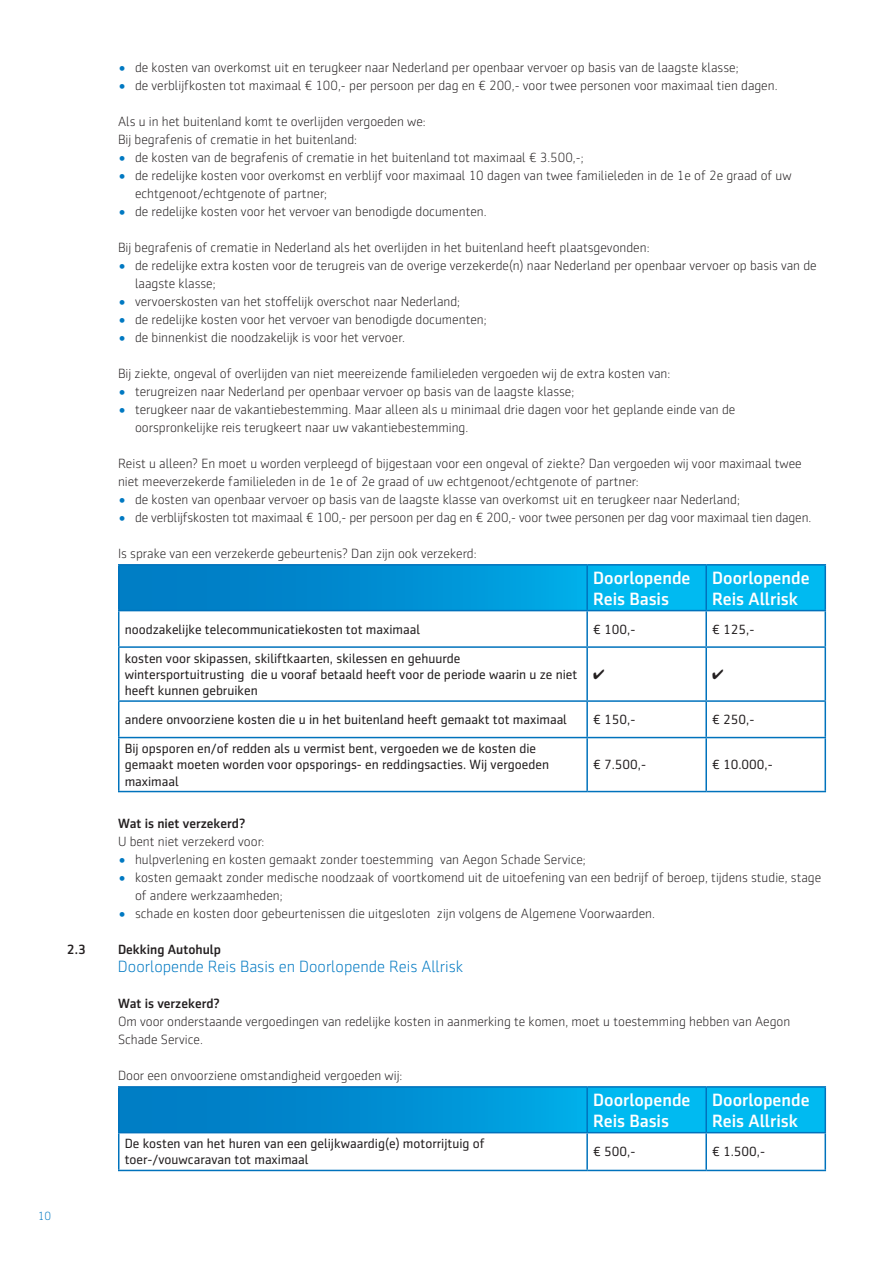
<style>
.page{position:relative;width:893px;height:1263px;background:#fff}
.page>*{position:absolute;margin:0;border:0;box-sizing:border-box;transform-origin:0 0}
.t1{font:500 18px/21px "Sentico Sans DT";color:#fff}
.t2{font:300 16.5px "Sentico Sans DT";color:#0079c2}
.t3{font:300 13.5px/18px "Sentico Sans DT";color:#231f20}
.t4{font:13.5px/16.2px "Sentico Sans DT";color:#231f20}
.t5{font:500 13.5px "Sentico Sans DT";color:#231f20}
.t6{font:300 12px "Sentico Sans DT";color:#0079c2}
.s1{font-size:16.2px;color:#0079c2}
</style>
<div class="page">
<svg style="left:119px;top:566px;width:705px;height:44px;background:#009cdb"></svg>
<hr style="left:118px;top:566px;width:1px;height:44px;background:#0072bc">
<hr style="left:118px;top:611px;width:1px;height:35px;background:#0072bc">
<hr style="left:118px;top:648px;width:1px;height:52px;background:#0072bc">
<hr style="left:118px;top:702px;width:1px;height:35px;background:#0072bc">
<hr style="left:118px;top:738px;width:1px;height:53px;background:#0072bc">
<hr style="left:118px;top:564px;width:469px;height:2px;background:#0072bc">
<hr style="left:587px;top:564px;width:119px;height:2px;background:#0072bc">
<hr style="left:706px;top:564px;width:120px;height:2px;background:#0072bc">
<hr style="left:586px;top:566px;width:2px;height:44px;background:#0072bc">
<hr style="left:705px;top:566px;width:2px;height:44px;background:#0072bc">
<hr style="left:824px;top:566px;width:2px;height:44px;background:#0072bc">
<hr style="left:586px;top:611px;width:2px;height:35px;background:#0072bc">
<hr style="left:705px;top:611px;width:2px;height:35px;background:#0072bc">
<hr style="left:824px;top:611px;width:2px;height:35px;background:#0072bc">
<hr style="left:586px;top:648px;width:2px;height:52px;background:#0072bc">
<hr style="left:705px;top:648px;width:2px;height:52px;background:#0072bc">
<hr style="left:824px;top:648px;width:2px;height:52px;background:#0072bc">
<hr style="left:586px;top:702px;width:2px;height:35px;background:#0072bc">
<hr style="left:705px;top:702px;width:2px;height:35px;background:#0072bc">
<hr style="left:824px;top:702px;width:2px;height:35px;background:#0072bc">
<hr style="left:586px;top:738px;width:2px;height:53px;background:#0072bc">
<hr style="left:705px;top:738px;width:2px;height:53px;background:#0072bc">
<hr style="left:824px;top:738px;width:2px;height:53px;background:#0072bc">
<hr style="left:118px;top:610px;width:469px;height:1px;background:#0072bc">
<hr style="left:118px;top:646px;width:469px;height:2px;background:#0072bc">
<hr style="left:118px;top:700px;width:469px;height:2px;background:#0072bc">
<hr style="left:118px;top:737px;width:469px;height:1px;background:#0072bc">
<hr style="left:118px;top:791px;width:469px;height:1px;background:#0072bc">
<hr style="left:587px;top:610px;width:119px;height:1px;background:#0072bc">
<hr style="left:706px;top:610px;width:120px;height:1px;background:#0072bc">
<hr style="left:587px;top:646px;width:119px;height:2px;background:#0072bc">
<hr style="left:706px;top:646px;width:120px;height:2px;background:#0072bc">
<hr style="left:587px;top:700px;width:119px;height:2px;background:#0072bc">
<hr style="left:706px;top:700px;width:120px;height:2px;background:#0072bc">
<hr style="left:587px;top:737px;width:119px;height:1px;background:#0072bc">
<hr style="left:706px;top:737px;width:120px;height:1px;background:#0072bc">
<hr style="left:587px;top:791px;width:119px;height:1px;background:#0072bc">
<hr style="left:706px;top:791px;width:120px;height:1px;background:#0072bc">
<svg style="left:119px;top:1088px;width:705px;height:44px;background:#009cdb"></svg>
<hr style="left:118px;top:1088px;width:1px;height:44px;background:#0072bc">
<hr style="left:118px;top:1133px;width:1px;height:37px;background:#0072bc">
<hr style="left:118px;top:1086px;width:469px;height:2px;background:#0072bc">
<hr style="left:587px;top:1086px;width:119px;height:2px;background:#0072bc">
<hr style="left:706px;top:1086px;width:120px;height:2px;background:#0072bc">
<hr style="left:586px;top:1088px;width:2px;height:44px;background:#0072bc">
<hr style="left:705px;top:1088px;width:2px;height:44px;background:#0072bc">
<hr style="left:824px;top:1088px;width:2px;height:44px;background:#0072bc">
<hr style="left:586px;top:1133px;width:2px;height:37px;background:#0072bc">
<hr style="left:705px;top:1133px;width:2px;height:37px;background:#0072bc">
<hr style="left:824px;top:1133px;width:2px;height:37px;background:#0072bc">
<hr style="left:118px;top:1132px;width:469px;height:1px;background:#0072bc">
<hr style="left:118px;top:1170px;width:469px;height:1px;background:#0072bc">
<hr style="left:587px;top:1132px;width:119px;height:1px;background:#0072bc">
<hr style="left:706px;top:1132px;width:120px;height:1px;background:#0072bc">
<hr style="left:587px;top:1170px;width:119px;height:1px;background:#0072bc">
<hr style="left:706px;top:1170px;width:120px;height:1px;background:#0072bc">
<p class="t3" style="left:118px;top:59px;width:622px"><span class="s1">•</span> de kosten van overkomst uit en terugkeer naar Nederland per openbaar vervoer op basis van de laagste klasse;</p>
<p class="t3" style="left:118px;top:77px;width:661px"><span class="s1">•</span> de verblijfkosten tot maximaal € 100,- per persoon per dag en € 200,- voor twee personen voor maximaal tien dagen.</p>
<p class="t3" style="left:118px;top:113px;width:309px">Als u in het buitenland komt te overlijden vergoeden we:<br>Bij begrafenis of crematie in het buitenland:</p>
<p class="t3" style="left:118px;top:149px;width:467px"><span class="s1">•</span> de kosten van de begrafenis of crematie in het buitenland tot maximaal € 3.500,-;</p>
<p class="t3" style="left:135px;top:167px;width:658px;text-indent:-17px"><span class="s1">•</span> de redelijke kosten voor overkomst en verblijf voor maximaal 10 dagen van twee familieleden in de 1e of 2e graad of uw echtgenoot/echtgenote of partner;</p>
<p class="t3" style="left:118px;top:203px;width:370px"><span class="s1">•</span> de redelijke kosten voor het vervoer van benodigde documenten.</p>
<p class="t3" style="left:118px;top:239px;width:533px">Bij begrafenis of crematie in Nederland als het overlijden in het buitenland heeft plaatsgevonden:</p>
<p class="t3" style="left:135px;top:257px;width:683px;text-indent:-17px"><span class="s1">•</span> de redelijke extra kosten voor de terugreis van de overige verzekerde(n) naar Nederland per openbaar vervoer op basis van de laagste klasse;</p>
<p class="t3" style="left:118px;top:293px;width:344px"><span class="s1">•</span> vervoerskosten van het stoffelijk overschot naar Nederland;</p>
<p class="t3" style="left:118px;top:311px;width:370px"><span class="s1">•</span> de redelijke kosten voor het vervoer van benodigde documenten;</p>
<p class="t3" style="left:118px;top:329px;width:288px"><span class="s1">•</span> de binnenkist die noodzakelijk is voor het vervoer.</p>
<p class="t3" style="left:118px;top:365px;width:554px">Bij ziekte, ongeval of overlijden van niet meereizende familieleden vergoeden wij de extra kosten van:</p>
<p class="t3" style="left:118px;top:383px;width:458px"><span class="s1">•</span> terugreizen naar Nederland per openbaar vervoer op basis van de laagste klasse;</p>
<p class="t3" style="left:135px;top:401px;width:602px;text-indent:-17px"><span class="s1">•</span> terugkeer naar de vakantiebestemming. Maar alleen als u minimaal drie dagen voor het geplande einde van de oorspronkelijke reis terugkeert naar uw vakantiebestemming.</p>
<p class="t3" style="left:118px;top:455px;width:685px">Reist u alleen? En moet u worden verpleegd of bijgestaan voor een ongeval of ziekte? Dan vergoeden wij voor maximaal twee niet meeverzekerde familieleden in de 1e of 2e graad of uw echtgenoot/echtgenote of partner:</p>
<p class="t3" style="left:118px;top:491px;width:623px"><span class="s1">•</span> de kosten van openbaar vervoer op basis van de laagste klasse van overkomst uit en terugkeer naar Nederland;</p>
<p class="t3" style="left:118px;top:509px;width:695px"><span class="s1">•</span> de verblijfskosten tot maximaal € 100,- per persoon per dag en € 200,- voor twee personen per dag voor maximaal tien dagen.</p>
<p class="t3" style="left:118px;top:545px;width:360px">Is sprake van een verzekerde gebeurtenis? Dan zijn ook verzekerd:</p>
<h1 class="t1" style="left:593px;top:567px;width:99px">Doorlopende<br>Reis Basis</h1>
<h1 class="t1" style="left:712px;top:567px;width:99px">Doorlopende<br>Reis Allrisk</h1>
<p class="t4" style="left:125px;top:621px;width:297px">noodzakelijke telecommunicatiekosten tot maximaal</p>
<p class="t4" style="left:593px;top:621px;width:44px">€ 100,-</p>
<p class="t4" style="left:712px;top:621px;width:44px">€ 125,-</p>
<p class="t4" style="left:125px;top:650px;width:454px">kosten voor skipassen, skiliftkaarten, skilessen en gehuurde wintersportuitrusting die u vooraf betaald heeft voor de periode waarin u ze niet heeft kunnen gebruiken</p>
<p class="t4" style="left:125px;top:711px;width:444px">andere onvoorziene kosten die u in het buitenland heeft gemaakt tot maximaal</p>
<p class="t4" style="left:593px;top:711px;width:44px">€ 150,-</p>
<p class="t4" style="left:712px;top:711px;width:44px">€ 250,-</p>
<p class="t4" style="left:125px;top:740px;width:426px">Bij opsporen en/of redden als u vermist bent, vergoeden we de kosten die gemaakt moeten worden voor opsporings- en reddingsacties. Wij vergoeden maximaal</p>
<p class="t4" style="left:593px;top:757px;width:55px">€ 7.500,-</p>
<p class="t4" style="left:712px;top:757px;width:62px">€ 10.000,-</p>
<p class="t5" style="left:118px;top:816px;width:129px">Wat is niet verzekerd?</p>
<p class="t3" style="left:118px;top:833px;width:148px">U bent niet verzekerd voor:</p>
<p class="t3" style="left:118px;top:851px;width:469px"><span class="s1">•</span> hulpverlening en kosten gemaakt zonder toestemming van Aegon Schade Service;</p>
<p class="t3" style="left:135px;top:869px;width:688px;text-indent:-17px"><span class="s1">•</span> kosten gemaakt zonder medische noodzaak of voortkomend uit de uitoefening van een bedrijf of beroep, tijdens studie, stage of andere werkzaamheden;</p>
<p class="t3" style="left:118px;top:905px;width:539px"><span class="s1">•</span> schade en kosten door gebeurtenissen die uitgesloten zijn volgens de Algemene Voorwaarden.</p>
<p class="t5" style="left:67px;top:942px;width:20px">2.3</p>
<p class="t5" style="left:118px;top:942px;width:104px">Dekking Autohulp</p>
<p class="t2" style="left:118px;top:958px;width:347px">Doorlopende Reis Basis en Doorlopende Reis Allrisk</p>
<p class="t5" style="left:118px;top:996px;width:103px">Wat is verzekerd?</p>
<p class="t3" style="left:118px;top:1013px;width:674px">Om voor onderstaande vergoedingen van redelijke kosten in aanmerking te komen, moet u toestemming hebben van Aegon<br>Schade Service.</p>
<p class="t3" style="left:118px;top:1067px;width:286px">Door een onvoorziene omstandigheid vergoeden wij:</p>
<h1 class="t1" style="left:593px;top:1089px;width:99px">Doorlopende<br>Reis Basis</h1>
<h1 class="t1" style="left:712px;top:1089px;width:99px">Doorlopende<br>Reis Allrisk</h1>
<p class="t4" style="left:125px;top:1135px;width:361px">De kosten van het huren van een gelijkwaardig(e) motorrijtuig of toer-/vouwcaravan tot maximaal</p>
<p class="t4" style="left:593px;top:1144px;width:44px">€ 500,-</p>
<p class="t4" style="left:712px;top:1144px;width:55px">€ 1.500,-</p>
<p class="t6" style="left:38px;top:1210px;width:15px">10</p>
</div>
